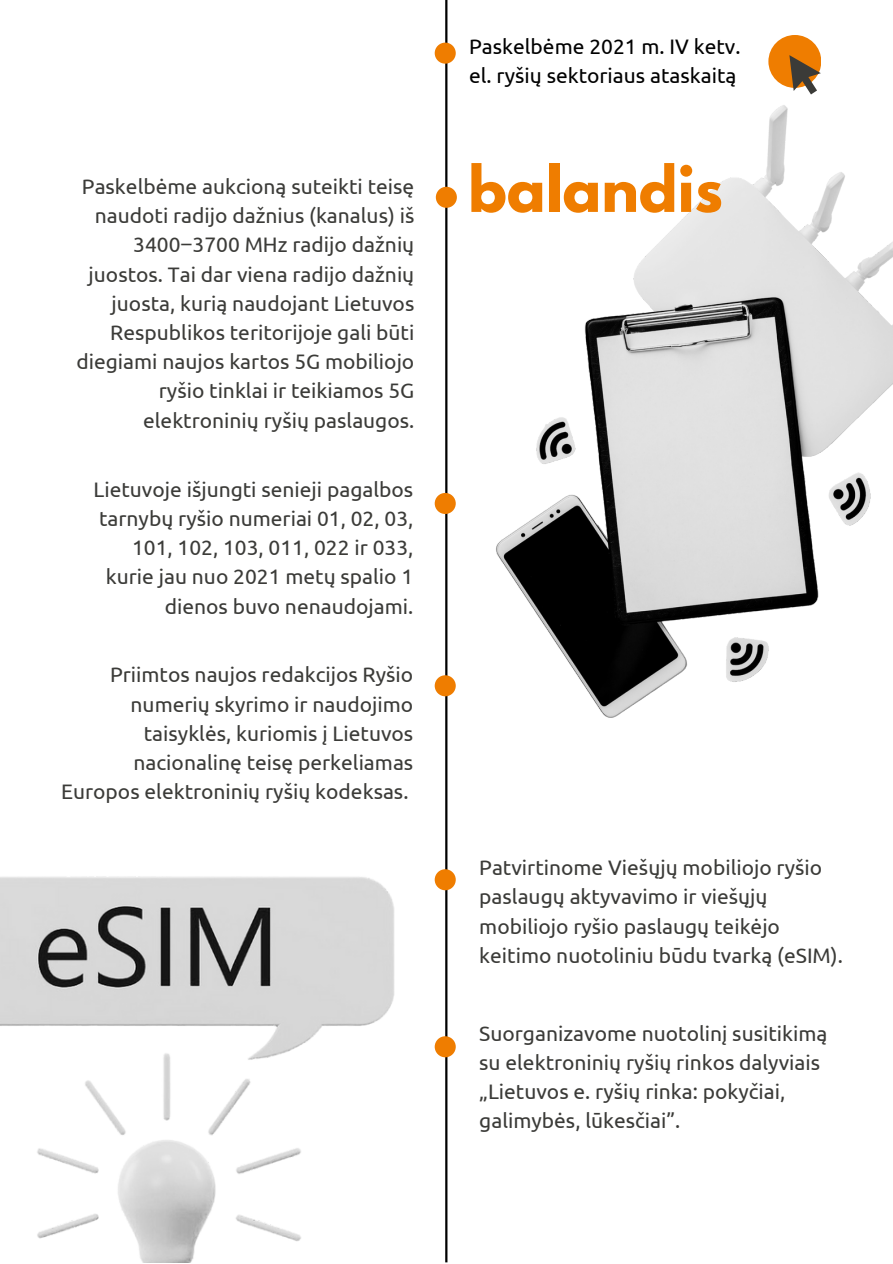
<style>
.page{position:relative;width:893px;height:1264px;background:#fff}
.page>*{position:absolute;margin:0;border:0;box-sizing:border-box;transform-origin:0 0}
.t1{font:700 56.85px "League Spartan";color:#ef7d00}
.t2{font:21px/29.2px "Ubuntu";color:#3b3b38;text-align:right}
.t3{font:21px/29.2px "Ubuntu";color:#000}
.s1{font-family:"Noto Sans"}
</style>
<div class="page">
<hr style="left:445px;top:0;width:2px;height:1262px;background:#000">
<div style="left:434px;top:43px;width:21px;height:21px;background:#ef7d00;border-radius:50%"></div>
<div style="left:768px;top:35px;width:53px;height:53px;background:#ef7d00;border-radius:50%"></div>
<svg style="left:789px;top:55px;width:31px;height:39px"></svg>
<div style="left:436px;top:187px;width:21px;height:21px;background:#ef7d00;border-radius:50%"></div>
<img style="left:496px;top:105px;width:396px;height:613px">
<div style="left:434px;top:493px;width:21px;height:21px;background:#ef7d00;border-radius:50%"></div>
<div style="left:434px;top:675px;width:21px;height:21px;background:#ef7d00;border-radius:50%"></div>
<img style="left:0;top:811px;width:456px;height:451px">
<p class="t2" style="left:76px;top:171px;width:339px">Paskelbėme aukcioną suteikti teisę naudoti radijo dažnius (kanalus) iš 3400<span class="s1">‒</span>3700 MHz radijo dažnių juostos. Tai dar viena radijo dažnių juosta, kurią naudojant Lietuvos Respublikos teritorijoje gali būti diegiami naujos kartos 5G mobiliojo ryšio tinklai ir teikiamos 5G elektroninių ryšių paslaugos.</p>
<p class="t2" style="left:93px;top:474px;width:321px">Lietuvoje išjungti senieji pagalbos tarnybų ryšio numeriai 01, 02, 03,<br>101, 102, 103, 011, 022 ir 033, kurie jau nuo 2021 metų spalio 1 dienos buvo nenaudojami.</p>
<p class="t2" style="left:61px;top:660px;width:354px">Priimtos naujos redakcijos Ryšio numerių skyrimo ir naudojimo taisyklės, kuriomis į Lietuvos nacionalinę teisę perkeliamas Europos elektroninių ryšių kodeksas.</p>
<p class="t3" style="left:469px;top:32px;width:273px">Paskelbėme 2021 m. IV ketv. el. ryšių sektoriaus ataskaitą</p>
<p class="t1" style="left:468px;top:161px;width:256px">balandis</p>
<p class="t2" style="left:479px;top:852px;width:365px;text-align:left">Patvirtinome Viešųjų mobiliojo ryšio paslaugų aktyvavimo ir viešųjų mobiliojo ryšio paslaugų teikėjo keitimo nuotoliniu būdu tvarką (eSIM).</p>
<p class="t2" style="left:479px;top:1018px;width:349px;text-align:left">Suorganizavome nuotolinį susitikimą su elektroninių ryšių rinkos dalyviais „Lietuvos e. ryšių rinka: pokyčiai, galimybės, lūkesčiai”.</p>
</div>
